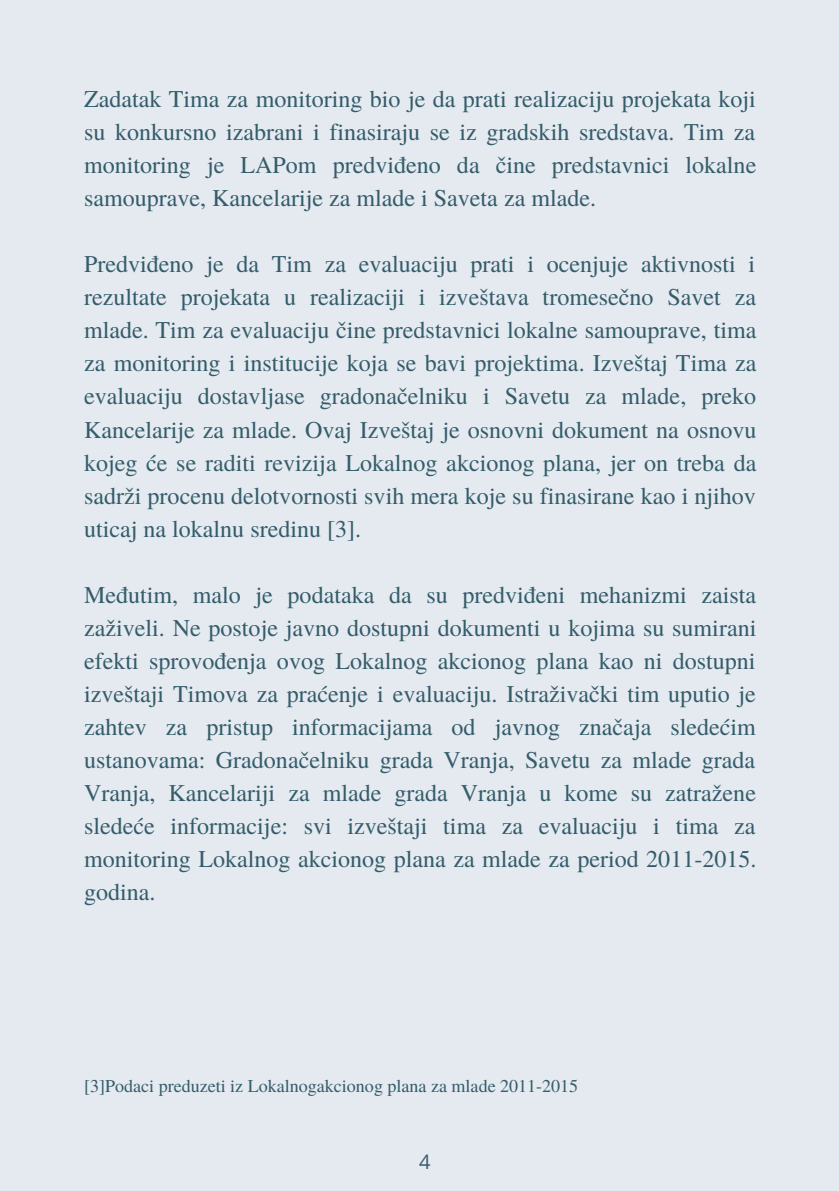
<style>
.page{position:relative;width:839px;height:1191px;background:#fff}
.page>*{position:absolute;margin:0;border:0;box-sizing:border-box;transform-origin:0 0}
.t1{font:24px/33px "Te X Gyre Termes";color:#345c6b;text-align:justify}
.t2{font:20px "Open Sans";color:#345c6b}
.t3{font:18px "Te X Gyre Termes";color:#345c6b}
</style>
<div class="page">
<div style="left:0;top:0;width:838px;height:1191px;background:#e4eaef"></div>
<p class="t1" style="left:84px;top:81px;width:673px">Zadatak Tima za monitoring bio je da prati realizaciju projekata koji su konkursno izabrani i finasiraju se iz gradskih sredstava. Tim za monitoring je LAPom predviđeno da čine predstavnici lokalne samouprave, Kancelarije za mlade i Saveta za mlade.</p>
<p class="t1" style="left:84px;top:247px;width:674px">Predviđeno je da Tim za evaluaciju prati i ocenjuje aktivnosti i rezultate projekata u realizaciji i izveštava tromesečno Savet za mlade. Tim za evaluaciju čine predstavnici lokalne samouprave, tima za monitoring i institucije koja se bavi projektima. Izveštaj Tima za evaluaciju dostavljase gradonačelniku i Savetu za mlade, preko Kancelarije za mlade. Ovaj Izveštaj je osnovni dokument na osnovu kojeg će se raditi revizija Lokalnog akcionog plana, jer on treba da sadrži procenu delotvornosti svih mera koje su finasirane kao i njihov uticaj na lokalnu sredinu [3].</p>
<p class="t1" style="left:84px;top:577px;width:674px">Međutim, malo je podataka da su predviđeni mehanizmi zaista zaživeli. Ne postoje javno dostupni dokumenti u kojima su sumirani efekti sprovođenja ovog Lokalnog akcionog plana kao ni dostupni izveštaji Timova za praćenje i evaluaciju. Istraživački tim uputio je zahtev za pristup informacijama od javnog značaja sledećim ustanovama: Gradonačelniku grada Vranja, Savetu za mlade grada Vranja, Kancelariji za mlade grada Vranja u kome su zatražene sledeće informacije: svi izveštaji tima za evaluaciju i tima za monitoring Lokalnog akcionog plana za mlade za period 2011-2015. godina.</p>
<p class="t3" style="left:84px;top:1073px;width:495px">[3]Podaci preduzeti iz Lokalnogakcionog plana za mlade 2011-2015</p>
<p class="t2" style="left:419px;top:1148px;width:13px">4</p>
</div>
